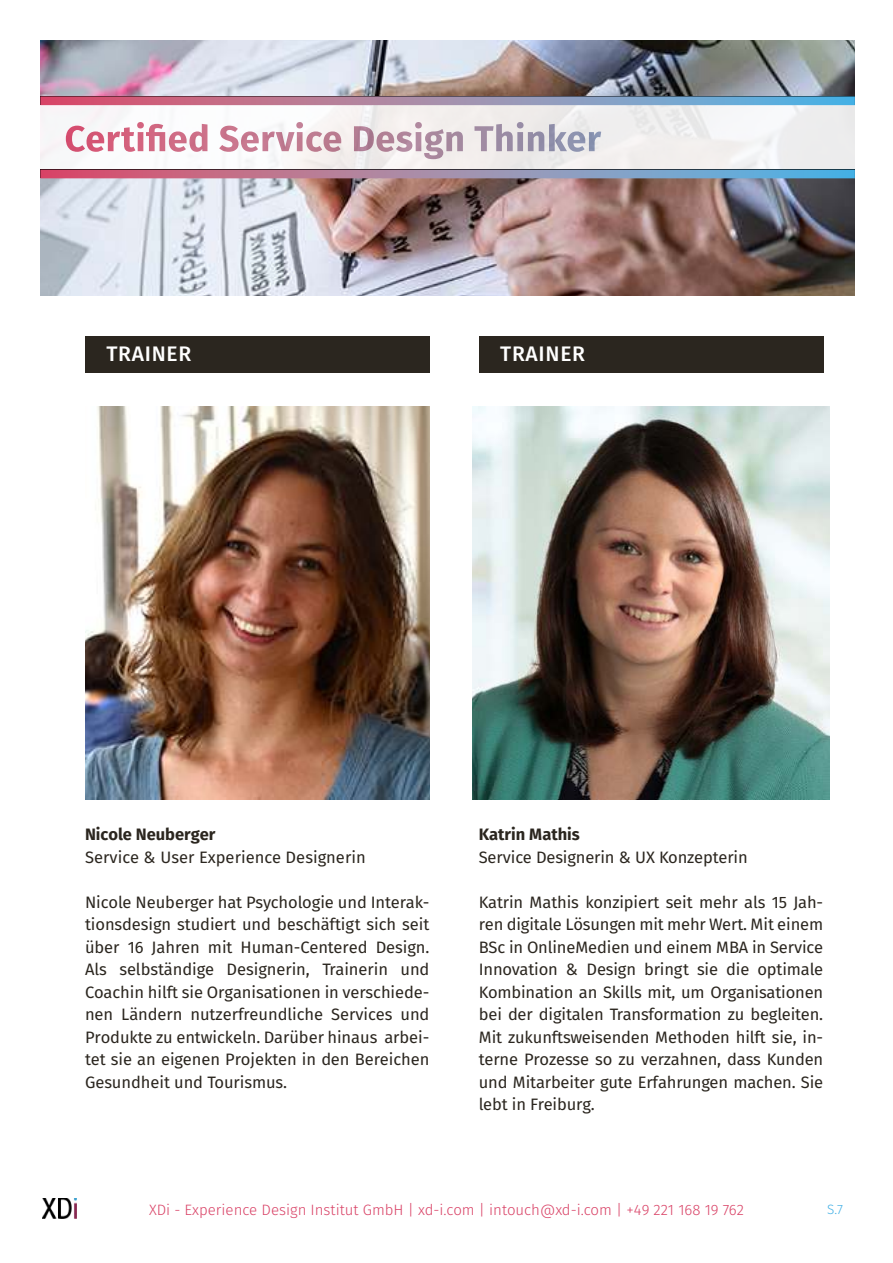
<style>
.page{position:relative;width:893px;height:1263px;background:#fff}
.page>*{position:absolute;margin:0;border:0;box-sizing:border-box;transform-origin:0 0}
.t1{font:500 21px "Fira Sans";letter-spacing:.035em;color:#fff}
.t2{font:16.5px/22.5px "Fira Sans";letter-spacing:-.01em;color:#2b261f;text-align:justify}
.t3{font:700 16.5px "Fira Sans";color:#2b261f}
.t4{font:300 15px "Fira Sans";color:#d94266}
.t5{font:300 13.5px "Fira Sans";color:#43b0e5}
</style>
<div class="page">
<img style="left:40px;top:40px;width:815px;height:256px">
<svg style="left:40px;top:105px;width:815px;height:65px;fill:#f3f0ef"></svg>
<img style="left:66px;top:126px;width:19px;height:26px">
<img style="left:86px;top:131px;width:18px;height:21px">
<img style="left:108px;top:132px;width:12px;height:19px">
<img style="left:121px;top:127px;width:14px;height:25px">
<img style="left:137px;top:122px;width:7px;height:29px">
<img style="left:146px;top:124px;width:19px;height:27px">
<img style="left:169px;top:131px;width:18px;height:21px">
<img style="left:189px;top:124px;width:18px;height:28px">
<img style="left:219px;top:126px;width:19px;height:26px">
<img style="left:241px;top:131px;width:18px;height:21px">
<img style="left:262px;top:132px;width:33px;height:19px">
<img style="left:296px;top:122px;width:7px;height:29px">
<img style="left:306px;top:131px;width:35px;height:21px">
<img style="left:354px;top:126px;width:20px;height:25px">
<img style="left:376px;top:131px;width:18px;height:21px">
<img style="left:396px;top:131px;width:16px;height:21px">
<img style="left:415px;top:122px;width:7px;height:29px">
<img style="left:424px;top:129px;width:20px;height:30px">
<img style="left:446px;top:131px;width:17px;height:20px">
<img style="left:474px;top:126px;width:19px;height:25px">
<img style="left:496px;top:124px;width:17px;height:27px">
<img style="left:517px;top:122px;width:6px;height:29px">
<img style="left:528px;top:131px;width:16px;height:20px">
<img style="left:549px;top:124px;width:18px;height:27px">
<img style="left:568px;top:131px;width:17px;height:21px">
<img style="left:589px;top:132px;width:12px;height:19px">
<img style="left:40px;top:96px;width:815px;height:9px">
<img style="left:40px;top:170px;width:815px;height:8px">
<img style="left:43px;top:1198px;width:34px;height:20px">
<img style="left:85px;top:406px;width:344px;height:393px">
<div style="left:85px;top:336px;width:344px;height:36px;background:#2b261f"></div>
<div style="left:479px;top:336px;width:344px;height:36px;background:#2b261f"></div>
<img style="left:472px;top:406px;width:357px;height:393px">
<p class="t1" style="left:106px;top:339px;width:86px">TRAINER</p>
<p class="t1" style="left:500px;top:339px;width:86px">TRAINER</p>
<p class="t3" style="left:85px;top:823px;width:132px">Nicole Neuberger</p>
<p class="t2" style="left:85px;top:847px;width:282px">Service &amp; User Experience Designerin</p>
<p class="t2" style="left:85px;top:892px;width:346px">Nicole Neuberger hat Psychologie und Interak&shy;tionsdesign studiert und beschäftigt sich seit über 16 Jahren mit Human-Centered Design.<br>Als selbständige Designerin, Trainerin und Coachin hilft sie Organisationen in verschiede&shy;nen Ländern nutzerfreundliche Services und Produkte zu entwickeln. Darüber hinaus arbei&shy;tet sie an eigenen Projekten in den Bereichen Gesundheit und Tourismus.</p>
<p class="t3" style="left:479px;top:823px;width:103px">Katrin Mathis</p>
<p class="t2" style="left:479px;top:847px;width:270px">Service Designerin &amp; UX Konzepterin</p>
<p class="t2" style="left:479px;top:892px;width:346px">Katrin Mathis konzipiert seit mehr als 15 Jah&shy;ren digitale Lösungen mit mehr Wert. Mit einem BSc in OnlineMedien und einem MBA in Service Innovation &amp; Design bringt sie die optimale Kombination an Skills mit, um Organisationen bei der digitalen Transformation zu begleiten.<br>Mit zukunftsweisenden Methoden hilft sie, in&shy;terne Prozesse so zu verzahnen, dass Kunden und Mitarbeiter gute Erfahrungen machen. Sie lebt in Freiburg.</p>
<p class="t4" style="left:149px;top:1199px;width:596px">XDi - Experience Design Institut GmbH | xd-i.com | intouch@xd-i.com | +49 221 168 19 762</p>
<p class="t5" style="left:827px;top:1200px;width:17px">S.7</p>
</div>
